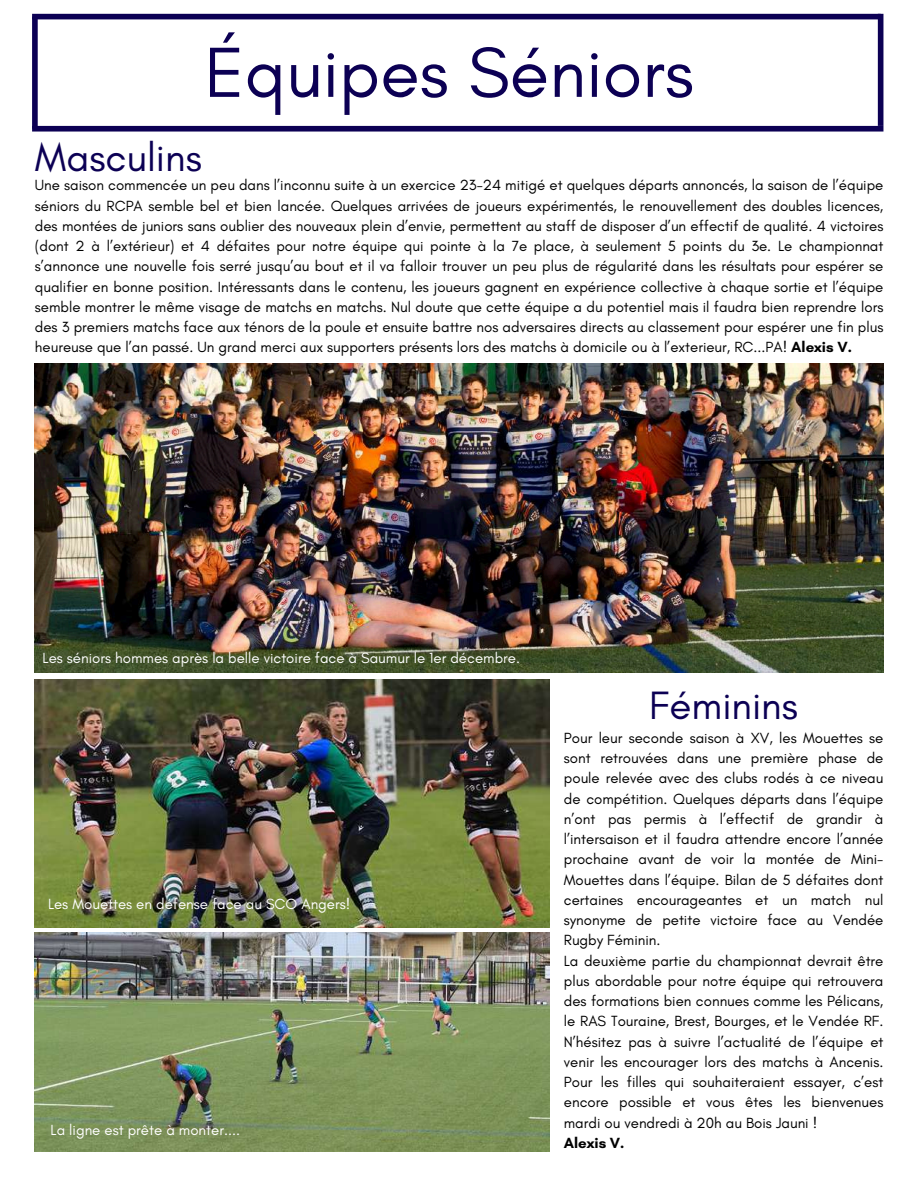
<style>
.page{position:relative;width:918px;height:1188px;background:#fff}
.page>*{position:absolute;margin:0;border:0;box-sizing:border-box;transform-origin:0 0}
.t1{font:72.3px "Glacial Indifference";color:#0c0054}
.t2{font:40.35px "Glacial Indifference";color:#0c0054}
.t3{font:15px/20.2px "Glacial Indifference";color:#000;text-align:justify}
.t4{font:15px "Glacial Indifference";color:#fff}
.t5{font:700 15px "Glacial Indifference";color:#000}
.s1{font-weight:700}
</style>
<div class="page">
<div style="left:32px;top:126px;width:851px;height:6px;background:#0c0054"></div>
<div style="left:32px;top:14px;width:849px;height:5px;background:#0c0054"></div>
<div style="left:878px;top:14px;width:5px;height:112px;background:#0c0054"></div>
<div style="left:32px;top:17px;width:6px;height:112px;background:#0c0054"></div>
<img style="left:35px;top:680px;width:514px;height:247px">
<img style="left:35px;top:363px;width:848px;height:310px">
<img style="left:35px;top:932px;width:514px;height:220px">
<h1 class="t1" style="left:205px;top:28px;width:491px">Équipes Séniors</h1>
<h2 class="t2" style="left:35px;top:133px;width:169px">Masculins</h2>
<p class="t3" style="left:35px;top:175px;width:850px">Une saison commencée un peu dans l’inconnu suite à un exercice 23-24 mitigé et quelques départs annoncés, la saison de l’équipe séniors du RCPA semble bel et bien lancée. Quelques arrivées de joueurs expérimentés, le renouvellement des doubles licences, des montées de juniors sans oublier des nouveaux plein d’envie, permettent au staff de disposer d’un effectif de qualité. 4 victoires (dont 2 à l’extérieur) et 4 défaites pour notre équipe qui pointe à la 7e place, à seulement 5 points du 3e. Le championnat s’annonce une nouvelle fois serré jusqu’au bout et il va falloir trouver un peu plus de régularité dans les résultats pour espérer se qualifier en bonne position. Intéressants dans le contenu, les joueurs gagnent en expérience collective à chaque sortie et l’équipe semble montrer le même visage de matchs en matchs. Nul doute que cette équipe a du potentiel mais il faudra bien reprendre lors des 3 premiers matchs face aux ténors de la poule et ensuite battre nos adversaires directs au classement pour espérer une fin plus heureuse que l’an passé. Un grand merci aux supporters présents lors des matchs à domicile ou à l’exterieur, RC...PA! <span class="s1">Alexis V.</span></p>
<p class="t4" style="left:43px;top:649px;width:479px">Les séniors hommes après la belle victoire face à Saumur le 1er décembre.</p>
<p class="t4" style="left:48px;top:895px;width:304px">Les Mouettes en défense face au SCO Angers!</p>
<p class="t4" style="left:51px;top:1121px;width:191px">La ligne est prête à monter....</p>
<h2 class="t2" style="left:649px;top:681px;width:150px">Féminins</h2>
<p class="t3" style="left:564px;top:727px;width:321px;text-align:left">Pour leur seconde saison à XV, les Mouettes se sont retrouvées dans une première phase de poule relevée avec des clubs rodés à ce niveau de compétition. Quelques départs dans l’équipe n’ont pas permis à l’effectif de grandir à l’intersaison et il faudra attendre encore l’année prochaine avant de voir la montée de Mini-Mouettes dans l’équipe. Bilan de 5 défaites dont certaines encourageantes et un match nul synonyme de petite victoire face au Vendée Rugby Féminin.<br>La deuxième partie du championnat devrait être plus abordable pour notre équipe qui retrouvera des formations bien connues comme les Pélicans, le RAS Touraine, Brest, Bourges, et le Vendée RF.<br>N’hésitez pas à suivre l’actualité de l’équipe et venir les encourager lors des matchs à Ancenis.<br>Pour les filles qui souhaiteraient essayer, c’est encore possible et vous êtes les bienvenues mardi ou vendredi à 20h au Bois Jauni !</p>
<p class="t5" style="left:564px;top:1134px;width:62px">Alexis V.</p>
</div>
